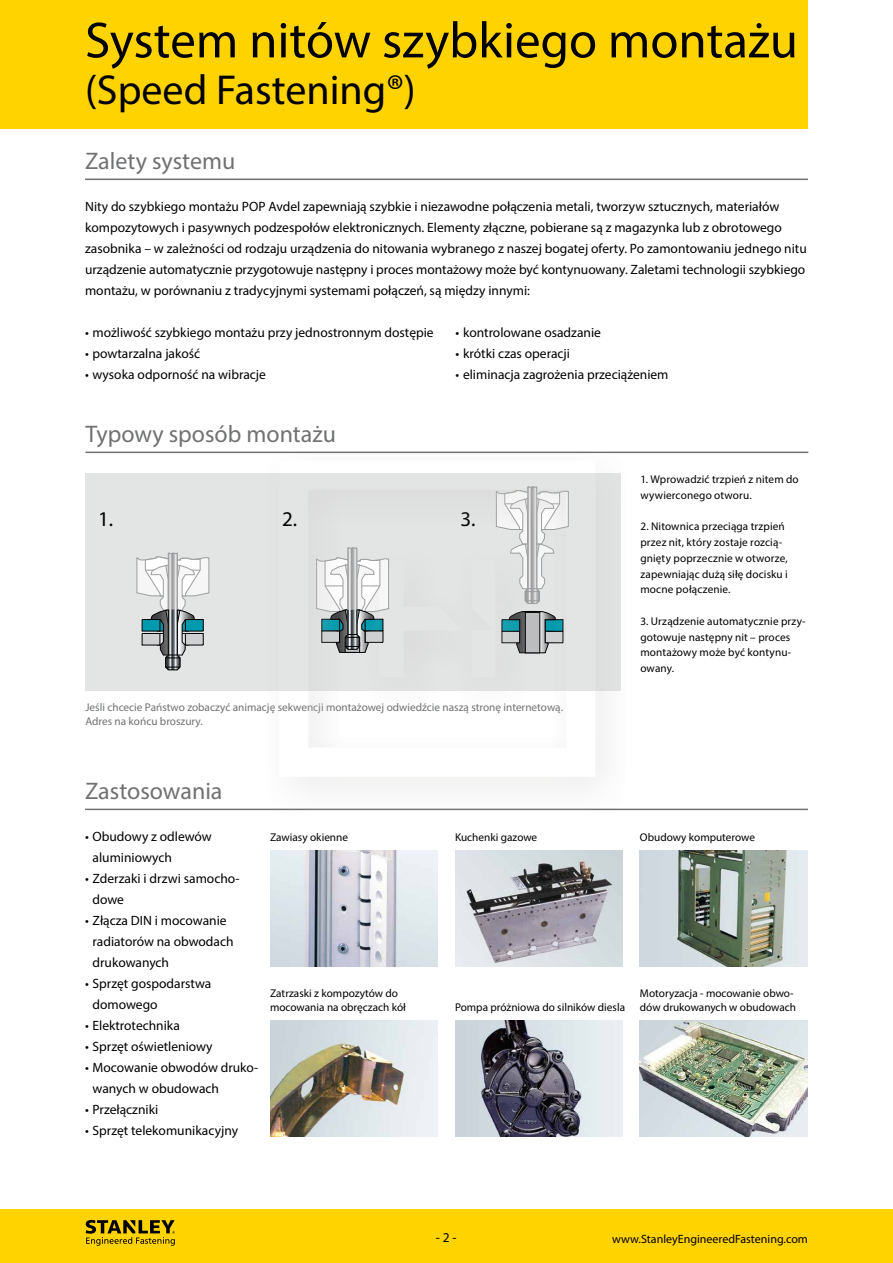
<style>
.page{position:relative;width:893px;height:1263px;background:#fff}
.page>*{position:absolute;margin:0;border:0;box-sizing:border-box;transform-origin:0 0}
.t1{font:51px "Myriad Pro";color:#000}
.t2{font:42px "Myriad Pro";color:#000}
.t3{font:24px "Myriad Pro";color:#707172}
.t4{font:21px "Myriad Pro";color:#000}
.t5{font:13.5px/21px "Myriad Pro";color:#000}
.t6{font:12px "Myriad Pro";color:#000}
.t7{font:11.25px/15.8px "Myriad Pro";letter-spacing:.005em;color:#000}
.t8{font:11.25px/13.5px "Myriad Pro";color:#707172}
</style>
<div class="page">
<div style="left:0;top:1209px;width:893px;height:54px;background:#ffd300"></div>
<svg style="left:86px;top:1220px;width:89px;height:26px"></svg>
<div style="left:0;top:0;width:808px;height:128px;background:#ffd300"></div>
<img style="left:270px;top:850px;width:168px;height:116px">
<img style="left:640px;top:850px;width:168px;height:116px">
<img style="left:455px;top:1020px;width:168px;height:117px">
<img style="left:640px;top:1020px;width:168px;height:117px">
<img style="left:455px;top:850px;width:168px;height:116px">
<img style="left:270px;top:1020px;width:168px;height:117px">
<div style="left:85px;top:473px;width:536px;height:218px;background:#e3e4e4"></div>
<svg style="left:137px;top:553px;width:72px;height:117px"></svg>
<hr style="left:85px;top:179px;width:723px;height:1px;background:#707172">
<hr style="left:85px;top:452px;width:723px;height:1px;background:#707172">
<hr style="left:85px;top:809px;width:723px;height:1px;background:#707172">
<img style="left:266px;top:451px;width:361px;height:360px">
<h1 class="t1" style="left:85px;top:9px;width:714px">System nitów szybkiego montażu</h1>
<h2 class="t2" style="left:85px;top:64px;width:332px">(Speed Fastening®)</h2>
<h3 class="t3" style="left:85px;top:146px;width:152px">Zalety systemu</h3>
<p class="t5" style="left:85px;top:196px;width:723px">Nity do szybkiego montażu POP Avdel zapewniają szybkie i niezawodne połączenia metali, tworzyw sztucznych, materiałów kompozytowych i pasywnych podzespołów elektronicznych. Elementy złączne, pobierane są z magazynka lub z obrotowego zasobnika – w zależności od rodzaju urządzenia do nitowania wybranego z naszej bogatej oferty. Po zamontowaniu jednego nitu urządzenie automatycznie przygotowuje następny i proces montażowy może być kontynuowany. Zaletami technologii szybkiego montażu, w porównaniu z tradycyjnymi systemami połączeń, są między innymi:</p>
<p class="t5" style="left:85px;top:322px;width:350px">• możliwość szybkiego montażu przy jednostronnym dostępie</p>
<p class="t5" style="left:85px;top:343px;width:117px">• powtarzalna jakość</p>
<p class="t5" style="left:85px;top:364px;width:182px">• wysoka odporność na wibracje</p>
<h3 class="t3" style="left:85px;top:419px;width:252px">Typowy sposób montażu</h3>
<p class="t5" style="left:455px;top:322px;width:147px">• kontrolowane osadzanie</p>
<p class="t5" style="left:455px;top:343px;width:116px">• krótki czas operacji</p>
<p class="t5" style="left:455px;top:364px;width:215px">• eliminacja zagrożenia przeciążeniem</p>
<h3 class="t4" style="left:98px;top:506px;width:17px">1.</h3>
<h3 class="t4" style="left:282px;top:506px;width:17px">2.</h3>
<h3 class="t4" style="left:460px;top:506px;width:17px">3.</h3>
<p class="t8" style="left:85px;top:700px;width:479px">Jeśli chcecie Państwo zobaczyć animację sekwencji montażowej odwiedźcie naszą stronę internetową.<br>Adres na końcu broszury.</p>
<h3 class="t3" style="left:85px;top:776px;width:139px">Zastosowania</h3>
<p class="t7" style="left:640px;top:471px;width:160px">1. Wprowadzić trzpień z nitem do wywierconego otworu.</p>
<p class="t7" style="left:640px;top:518px;width:149px">2. Nitownica przeciąga trzpień przez nit, który zostaje rozcią&shy;gnięty poprzecznie w otworze, zapewniając dużą siłę docisku i mocne połączenie.</p>
<p class="t7" style="left:640px;top:613px;width:167px">3. Urządzenie automatycznie przy&shy;gotowuje następny nit – proces montażowy może być kontynu&shy;owany.</p>
<p class="t5" style="left:93px;top:826px;width:121px;text-indent:-8px">• Obudowy z odlewów aluminiowych</p>
<p class="t5" style="left:93px;top:868px;width:149px;text-indent:-8px">• Zderzaki i drzwi samocho&shy;dowe</p>
<p class="t5" style="left:93px;top:910px;width:143px;text-indent:-8px">• Złącza DIN i mocowanie radiatorów na obwodach drukowanych</p>
<p class="t5" style="left:93px;top:973px;width:120px;text-indent:-8px">• Sprzęt gospodarstwa domowego</p>
<p class="t5" style="left:85px;top:1015px;width:97px">• Elektrotechnika</p>
<p class="t5" style="left:85px;top:1036px;width:129px">• Sprzęt oświetleniowy</p>
<p class="t5" style="left:93px;top:1057px;width:167px;text-indent:-8px">• Mocowanie obwodów druko&shy;wanych w obudowach</p>
<p class="t5" style="left:85px;top:1099px;width:75px">• Przełączniki</p>
<p class="t5" style="left:85px;top:1120px;width:155px">• Sprzęt telekomunikacyjny</p>
<p class="t7" style="left:270px;top:829px;width:80px">Zawiasy okienne</p>
<p class="t7" style="left:455px;top:829px;width:84px">Kuchenki gazowe</p>
<p class="t7" style="left:640px;top:829px;width:117px">Obudowy komputerowe</p>
<p class="t7" style="left:270px;top:986px;width:137px;line-height:13.5px">Zatrzaski z kompozytów do mocowania na obręczach kół</p>
<p class="t7" style="left:640px;top:986px;width:158px;line-height:13.5px">Motoryzacja - mocowanie obwo&shy;dów drukowanych w obudowach</p>
<p class="t7" style="left:455px;top:999px;width:172px">Pompa próżniowa do silników diesla</p>
<p class="t5" style="left:436px;top:1227px;width:22px">- 2 -</p>
<p class="t6" style="left:612px;top:1232px;width:197px">www.StanleyEngineeredFastening.com</p>
</div>
